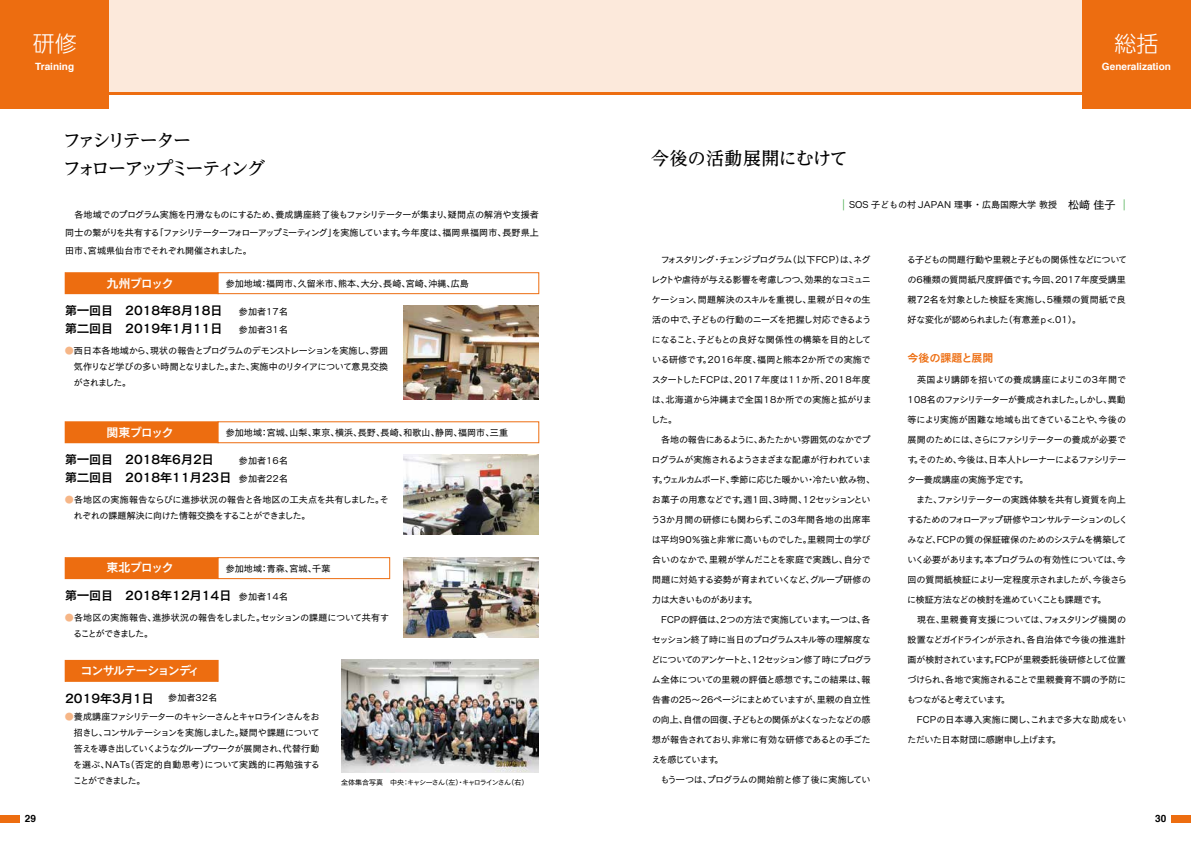
<style>
.page{position:relative;width:1191px;height:842px;background:#fff}
.page>*{position:absolute;margin:0;border:0;box-sizing:border-box;transform-origin:0 0}
.t1{font:300 22px "UD Shin Go Pr 6";color:#fff}
.t2{font:500 18px/28px "UD Reimin Pr 6";letter-spacing:-.16em;color:#000}
.t3{font:500 18px "UD Reimin Pr 6";letter-spacing:.01em;color:#000}
.t4{font:12px/18.3px "New Cezanne Pro DB";color:#000}
.t5{font:12px "New Cezanne Pro DB";letter-spacing:-.06em;color:#fff}
.t6{font:11px "New Cezanne Pro DB";color:#ed6d10}
.t7{font:700 10px "Helvetica";color:#fff}
.t8{font:700 10px "Helvetica";color:#000}
.t9{font:9px/16px "New Cezanne Pro M";letter-spacing:-.025em;color:#000;text-align:justify}
.t10{font:9px/18.3px "New Cezanne Pro M";letter-spacing:.01em;color:#000}
.t11{font:9px "New Cezanne Pro M";letter-spacing:-.06em;color:#000}
.t12{font:9px "New Cezanne Pro M";letter-spacing:-.055em;color:#000}
.t13{font:9px "New Cezanne Pro M";letter-spacing:.005em;color:#000}
.t14{font:9px "New Cezanne Pro M";color:#000}
.t15{font:9px "New Cezanne Pro M";letter-spacing:-.045em;color:#000}
.t16{font:9px "New Cezanne Pro M";letter-spacing:-.09em;color:#000}
.t17{font:9px "New Cezanne Pro M";letter-spacing:-.125em;color:#000}
.t18{font:9px "New Cezanne Pro M";letter-spacing:.045em;color:#000}
.t19{font:9px "New Cezanne Pro M";letter-spacing:-.07em;color:#000}
.t20{font:9px "New Cezanne Pro M";letter-spacing:.02em;color:#000}
.t21{font:9px "New Cezanne Pro M";letter-spacing:-.095em;color:#000}
.t22{font:9px "New Cezanne Pro M";letter-spacing:.015em;color:#000}
.t23{font:9px "New Cezanne Pro M";letter-spacing:-.05em;color:#000}
.t24{font:9px "New Cezanne Pro M";letter-spacing:-.1em;color:#000}
.t25{font:7px "New Cezanne Pro M";letter-spacing:-.12em;color:#000}
.s1{color:rgb(237 109 16/.5)}
.s2{font-family:"New Cezanne Pro M";font-size:9px}
.s3{font-size:11px;color:#32a238}
.s4{font-size:11px}
</style>
<div class="page">
<div style="left:0;top:0;width:1191px;height:92px;background:#fce9db"></div>
<hr style="left:0;top:92px;width:1191px;height:2px;background:#ed6d10">
<div style="left:0;top:0;width:109px;height:109px;background:#ed6d10"></div>
<div style="left:1082px;top:0;width:109px;height:109px;background:#ed6d10"></div>
<div style="left:65px;top:273px;width:153px;height:21px;background:#ed6d10"></div>
<div style="left:65px;top:272px;width:154px;height:22px;border:1px solid #ed6d10"></div>
<div style="left:218px;top:272px;width:321px;height:22px;border:1px solid #ed6d10"></div>
<img style="left:403px;top:305px;width:136px;height:94px">
<div style="left:65px;top:422px;width:153px;height:21px;background:#ed6d10"></div>
<div style="left:65px;top:421px;width:154px;height:22px;border:1px solid #ed6d10"></div>
<div style="left:218px;top:421px;width:321px;height:22px;border:1px solid #ed6d10"></div>
<img style="left:403px;top:454px;width:136px;height:81px">
<div style="left:65px;top:558px;width:153px;height:21px;background:#ed6d10"></div>
<div style="left:65px;top:557px;width:154px;height:22px;border:1px solid #ed6d10"></div>
<div style="left:218px;top:557px;width:172px;height:22px;border:1px solid #ed6d10"></div>
<img style="left:403px;top:557px;width:136px;height:81px">
<div style="left:65px;top:660px;width:153px;height:21px;background:#ed6d10"></div>
<div style="left:65px;top:660px;width:154px;height:22px;border:1px solid #ed6d10"></div>
<img style="left:341px;top:660px;width:198px;height:113px">
<div style="left:0;top:815px;width:20px;height:7px;background:#ed6d10"></div>
<div style="left:1171px;top:815px;width:20px;height:7px;background:#ed6d10"></div>
<h1 class="t1" style="left:33px;top:26px;width:45px">研修</h1>
<p class="t7" style="left:35px;top:59px;width:40px">Training</p>
<h2 class="t2" style="left:63px;top:126px;width:203px">ファシリテーター<br>フォローアップミーティング</h2>
<p class="t9" style="left:65px;top:204px;width:475px;line-height:18px">　各地域でのプログラム実施を円滑なものにするため、養成講座終了後もファシリテーターが集まり、疑問点の解消や支援者同士の繋がりを共有する「ファシリテーターフォローアップミーティング」を実施しています。今年度は、福岡県福岡市、長野県上田市、宮城県仙台市でそれぞれ開催されました。</p>
<h3 class="t5" style="left:106px;top:272px;width:69px">九州ブロック</h3>
<p class="t14" style="left:226px;top:275px;width:244px">参加地域：福岡市、久留米市、熊本、大分、長崎、宮崎、沖縄、広島</p>
<h3 class="t4" style="left:65px;top:300px;width:159px">第一回目　2018年8月18日第二回目　2019年1月11日</h3>
<p class="t10" style="left:239px;top:301px;width:51px">参加者17名参加者31名</p>
<p class="t9" style="left:73px;top:341px;width:316px;text-indent:-9px"><span class="s1">●</span>西日本各地域から、現状の報告とプログラムのデモンストレーションを実施し、雰囲気作りなど学びの多い時間となりました。また、実施中のリタイアについて意見交換がされました。</p>
<h3 class="t5" style="left:106px;top:421px;width:69px">関東ブロック</h3>
<p class="t10" style="left:226px;top:422px;width:284px">参加地域：宮城、山梨、東京、横浜、長野、長崎、和歌山、静岡、福岡市、三重</p>
<h3 class="t4" style="left:65px;top:449px;width:168px">第一回目　2018年6月2日<br>第二回目　2018年11月23日</h3>
<p class="t10" style="left:239px;top:450px;width:51px">参加者16名参加者22名</p>
<p class="t9" style="left:73px;top:490px;width:317px;text-indent:-9px"><span class="s1">●</span>各地区の実施報告ならびに進捗状況の報告と各地区の工夫点を共有しました。それぞれの課題解決に向けた情報交換をすることができました。</p>
<h3 class="t5" style="left:106px;top:557px;width:69px">東北ブロック</h3>
<p class="t10" style="left:226px;top:558px;width:106px">参加地域：青森、宮城、千葉</p>
<h3 class="t4" style="left:65px;top:585px;width:224px">第一回目　2018年12月14日 <span class="s2">参加者14名</span></h3>
<p class="t9" style="left:73px;top:608px;width:317px;text-indent:-8px"><span class="s1">●</span>各地区の実施報告、進捗状況の報告をしました。セッションの課題について共有することができました。</p>
<h3 class="t5" style="left:80px;top:660px;width:121px">コンサルテーションディ</h3>
<h3 class="t4" style="left:65px;top:687px;width:154px">2019年3月1日 <span class="s2">参加者32名</span></h3>
<p class="t9" style="left:73px;top:708px;width:249px;text-indent:-8px"><span class="s1">●</span>養成講座ファシリテーターのキャシーさんとキャロラインさんをお招きし、コンサルテーションを実施しました。疑問や課題について答えを導き出していくようなグループワークが展開され、代替行動を選ぶ、NATs（否定的自動思考）について実践的に再勉強することができました。</p>
<p class="t25" style="left:341px;top:776px;width:189px">全体集合写真　中央：キャシーさん（左）・キャロラインさん（右）</p>
<h1 class="t1" style="left:1114px;top:26px;width:45px">総括</h1>
<p class="t7" style="left:1102px;top:59px;width:70px">Generalization</p>
<h2 class="t3" style="left:651px;top:144px;width:198px">今後の活動展開にむけて</h2>
<p class="t14" style="left:838px;top:197px;width:293px"><span class="s3">｜</span>SOS 子どもの村 JAPAN 理事・広島国際大学 教授<span class="s4">　松﨑 佳子</span> <span class="s3">｜</span></p>
<p class="t17" style="left:652px;top:252px;width:220px">　フォスタリング･チェンジプログラム（以下FCP）は、ネグ</p>
<p class="t11" style="left:651px;top:272px;width:221px">レクトや虐待が与える影響を考慮しつつ、効果的なコミュニ</p>
<p class="t9" style="left:652px;top:291px;width:220px">ケーション、問題解決のスキルを重視し、里親が日々の生</p>
<p class="t9" style="left:652px;top:311px;width:220px">活の中で、子どもの行動のニーズを把握し対応できるよう</p>
<p class="t9" style="left:652px;top:331px;width:221px">になること、子どもとの良好な関係性の構築を目的として</p>
<p class="t20" style="left:652px;top:352px;width:220px">いる研修です。2016年度、福岡と熊本2か所での実施で</p>
<p class="t18" style="left:651px;top:372px;width:220px">スタートしたFCPは、2017年度は11か所、2018年度</p>
<p class="t9" style="left:652px;top:391px;width:221px">は、北海道から沖縄まで全国18か所での実施と拡がりま</p>
<p class="t9" style="left:651px;top:411px;width:27px">した。</p>
<p class="t12" style="left:652px;top:432px;width:220px">　各地の報告にあるように、あたたかい雰囲気のなかでプ</p>
<p class="t11" style="left:651px;top:452px;width:221px">ログラムが実施されるようさまざまな配慮が行われていま</p>
<p class="t9" style="left:652px;top:471px;width:224px">す。ウェルカムボード、季節に応じた暖かい・冷たい飲み物、</p>
<p class="t9" style="left:652px;top:491px;width:220px">お菓子の用意などです。週1回、3時間、12セッションとい</p>
<p class="t10" style="left:651px;top:510px;width:221px">う3か月間の研修にも関わらず、この3年間各地の出席率</p>
<p class="t9" style="left:652px;top:531px;width:220px">は平均90％強と非常に高いものでした。里親同士の学び</p>
<p class="t9" style="left:652px;top:551px;width:220px">合いのなかで、里親が学んだことを家庭で実践し、自分で</p>
<p class="t9" style="left:652px;top:571px;width:220px">問題に対処する姿勢が育まれていくなど、グループ研修の</p>
<p class="t24" style="left:652px;top:592px;width:107px">力は大きいものがあります。</p>
<p class="t9" style="left:652px;top:611px;width:220px">　FCPの評価は、2つの方法で実施しています。一つは、各</p>
<p class="t9" style="left:652px;top:631px;width:220px">セッション終了時に当日のプログラムスキル等の理解度な</p>
<p class="t19" style="left:651px;top:652px;width:222px">どについてのアンケートと、12セッション修了時にプログラ</p>
<p class="t9" style="left:652px;top:671px;width:220px">ム全体についての里親の評価と感想です。この結果は、報</p>
<p class="t9" style="left:652px;top:691px;width:220px">告書の25～26ページにまとめていますが、里親の自立性</p>
<p class="t11" style="left:652px;top:712px;width:220px">の向上、自信の回復、子どもとの関係がよくなったなどの感</p>
<p class="t9" style="left:652px;top:731px;width:220px">想が報告されており、非常に有効な研修であるとの手ごた</p>
<p class="t24" style="left:651px;top:752px;width:73px">えを感じています。</p>
<p class="t9" style="left:652px;top:771px;width:220px">　もう一つは、プログラムの開始前と修了後に実施してい</p>
<p class="t12" style="left:907px;top:252px;width:222px">る子どもの問題行動や里親と子どもの関係性などについて</p>
<p class="t13" style="left:907px;top:272px;width:220px">の6種類の質問紙尺度評価です。今回、2017年度受講里</p>
<p class="t22" style="left:907px;top:292px;width:220px">親72名を対象とした検証を実施し、5種類の質問紙で良</p>
<p class="t23" style="left:907px;top:312px;width:175px">好な変化が認められました（有意差ｐ&lt;.01）。</p>
<p class="t6" style="left:907px;top:348px;width:87px">今後の課題と展開</p>
<p class="t13" style="left:907px;top:372px;width:220px">　英国より講師を招いての養成講座によりこの3年間で</p>
<p class="t16" style="left:907px;top:392px;width:220px">108名のファシリテーターが養成されました。しかし、異動</p>
<p class="t15" style="left:907px;top:412px;width:220px">等により実施が困難な地域も出てきていることや、今後の</p>
<p class="t9" style="left:907px;top:431px;width:220px">展開のためには、さらにファシリテーターの養成が必要で</p>
<p class="t11" style="left:907px;top:452px;width:220px">す。そのため、今後は、日本人トレーナーによるファシリテー</p>
<p class="t9" style="left:907px;top:471px;width:123px">ター養成講座の実施予定です。</p>
<p class="t15" style="left:907px;top:492px;width:220px">　また、ファシリテーターの実践体験を共有し資質を向上</p>
<p class="t21" style="left:907px;top:512px;width:222px">するためのフォローアップ研修やコンサルテーションのしく</p>
<p class="t9" style="left:907px;top:531px;width:220px">みなど、FCPの質の保証確保のためのシステムを構築して</p>
<p class="t12" style="left:907px;top:552px;width:220px">いく必要があります。本プログラムの有効性については、今</p>
<p class="t9" style="left:907px;top:571px;width:221px">回の質問紙検証により一定程度示されましたが、今後さら</p>
<p class="t12" style="left:907px;top:592px;width:201px">に検証方法などの検討を進めていくことも課題です。</p>
<p class="t13" style="left:907px;top:612px;width:220px">　現在、里親養育支援については、フォスタリング機関の</p>
<p class="t9" style="left:907px;top:631px;width:220px">設置などガイドラインが示され、各自治体で今後の推進計</p>
<p class="t9" style="left:907px;top:651px;width:220px">画が検討されています。FCPが里親委託後研修として位置</p>
<p class="t9" style="left:907px;top:671px;width:220px">づけられ、各地で実施されることで里親養育不調の予防に</p>
<p class="t16" style="left:906px;top:692px;width:105px">もつながると考えています。</p>
<p class="t10" style="left:907px;top:710px;width:220px">　FCPの日本導入実施に関し、これまで多大な助成をい</p>
<p class="t9" style="left:907px;top:731px;width:155px">ただいた日本財団に感謝申し上げます。</p>
<p class="t8" style="left:25px;top:810px;width:13px">29</p>
<p class="t8" style="left:1155px;top:810px;width:13px">30</p>
</div>
